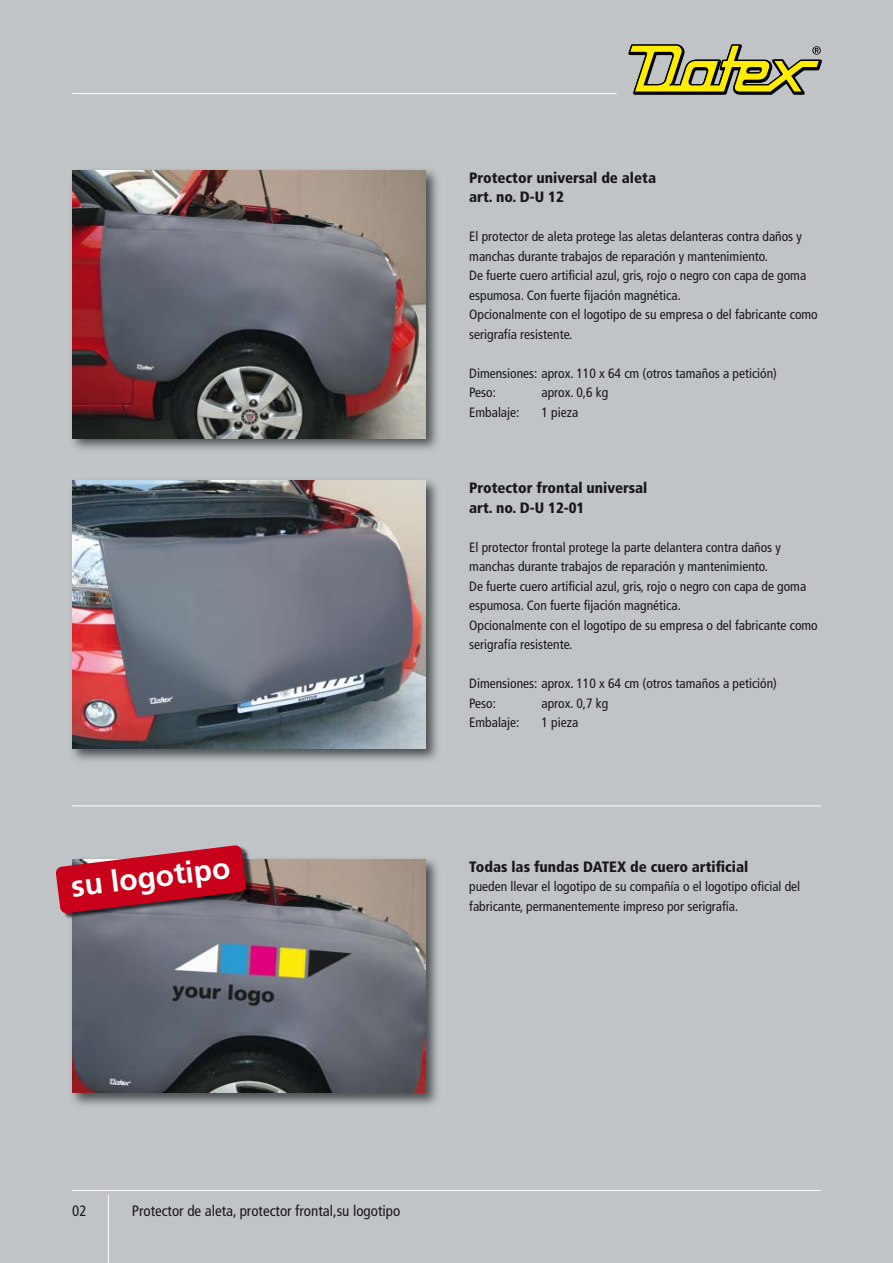
<style>
.page{position:relative;width:893px;height:1263px;background:#c1c4c7}
.page>*{position:absolute;margin:0;border:0;box-sizing:border-box;transform-origin:0 0}
.t1{font:700 30px "Frutiger";color:#fff}
.t2{font:900 condensed 15px/19.5px "Frutiger";color:#1a171c}
.t3{font:condensed 15px "Frutiger";color:#1a171c}
.t4{font:condensed 13.5px/19.5px "Frutiger";color:#1a171c}
</style>
<div class="page">
<hr style="left:72px;top:1190px;width:749px;height:1px;background:#fff">
<hr style="left:72px;top:93px;width:545px;height:1px;background:#fff">
<svg style="left:628px;top:44px;width:194px;height:51px"></svg>
<hr style="left:108px;top:1195px;width:1px;height:68px;background:#fff">
<img style="left:72px;top:170px;width:366px;height:280px">
<img style="left:72px;top:170px;width:353px;height:268px">
<img style="left:72px;top:480px;width:366px;height:281px">
<img style="left:72px;top:480px;width:353px;height:268px">
<img style="left:72px;top:859px;width:366px;height:247px">
<img style="left:72px;top:859px;width:353px;height:234px">
<hr style="left:72px;top:805px;width:749px;height:1px;background:#fff">
<img style="left:64px;top:913px;width:8px;height:7px">
<img style="left:246px;top:852px;width:4px;height:7px">
<img style="left:72px;top:859px;width:187px;height:66px">
<svg style="left:56px;top:845px;width:190px;height:68px;background:#b62f42"></svg>
<h1 class="t1" style="left:70px;top:875px;width:161px;rotate:-7deg">su logotipo</h1>
<p class="t2" style="left:469px;top:169px;width:188px">Protector universal de aleta art. no. D-U 12</p>
<p class="t4" style="left:469px;top:228px;width:350px">El protector de aleta protege las aletas delanteras contra daños y manchas durante trabajos de reparación y mantenimiento.<br>De fuerte cuero artificial azul, gris, rojo o negro con capa de goma espumosa. Con fuerte fijación magnética.<br>Opcionalmente con el logotipo de su empresa o del fabricante como serigrafía resistente.</p>
<p class="t4" style="left:469px;top:364px;width:309px">Dimensiones: aprox. 110 x 64 cm (otros tamaños a petición)<br>Peso:</p>
<p class="t4" style="left:541px;top:384px;width:68px">aprox. 0,6 kg</p>
<p class="t4" style="left:469px;top:403px;width:52px">Embalaje:</p>
<p class="t4" style="left:541px;top:403px;width:38px">1 pieza</p>
<p class="t2" style="left:469px;top:479px;width:180px">Protector frontal universal art. no. D-U 12-01</p>
<p class="t4" style="left:469px;top:538px;width:350px">El protector frontal protege la parte delantera contra daños y manchas durante trabajos de reparación y mantenimiento.<br>De fuerte cuero artificial azul, gris, rojo o negro con capa de goma espumosa. Con fuerte fijación magnética.<br>Opcionalmente con el logotipo de su empresa o del fabricante como serigrafía resistente.</p>
<p class="t4" style="left:469px;top:675px;width:309px">Dimensiones: aprox. 110 x 64 cm (otros tamaños a petición)<br>Peso:</p>
<p class="t4" style="left:541px;top:694px;width:68px">aprox. 0,7 kg</p>
<p class="t4" style="left:469px;top:714px;width:52px">Embalaje:</p>
<p class="t4" style="left:541px;top:714px;width:38px">1 pieza</p>
<p class="t2" style="left:469px;top:858px;width:280px">Todas las fundas DATEX de cuero artificial</p>
<p class="t4" style="left:469px;top:878px;width:333px">pueden llevar el logotipo de su compañía o el logotipo oficial del fabricante, permanentemente impreso por serigrafía.</p>
<p class="t3" style="left:72px;top:1204px;width:16px">02</p>
<p class="t3" style="left:132px;top:1204px;width:270px">Protector de aleta, protector frontal,su logotipo</p>
</div>
